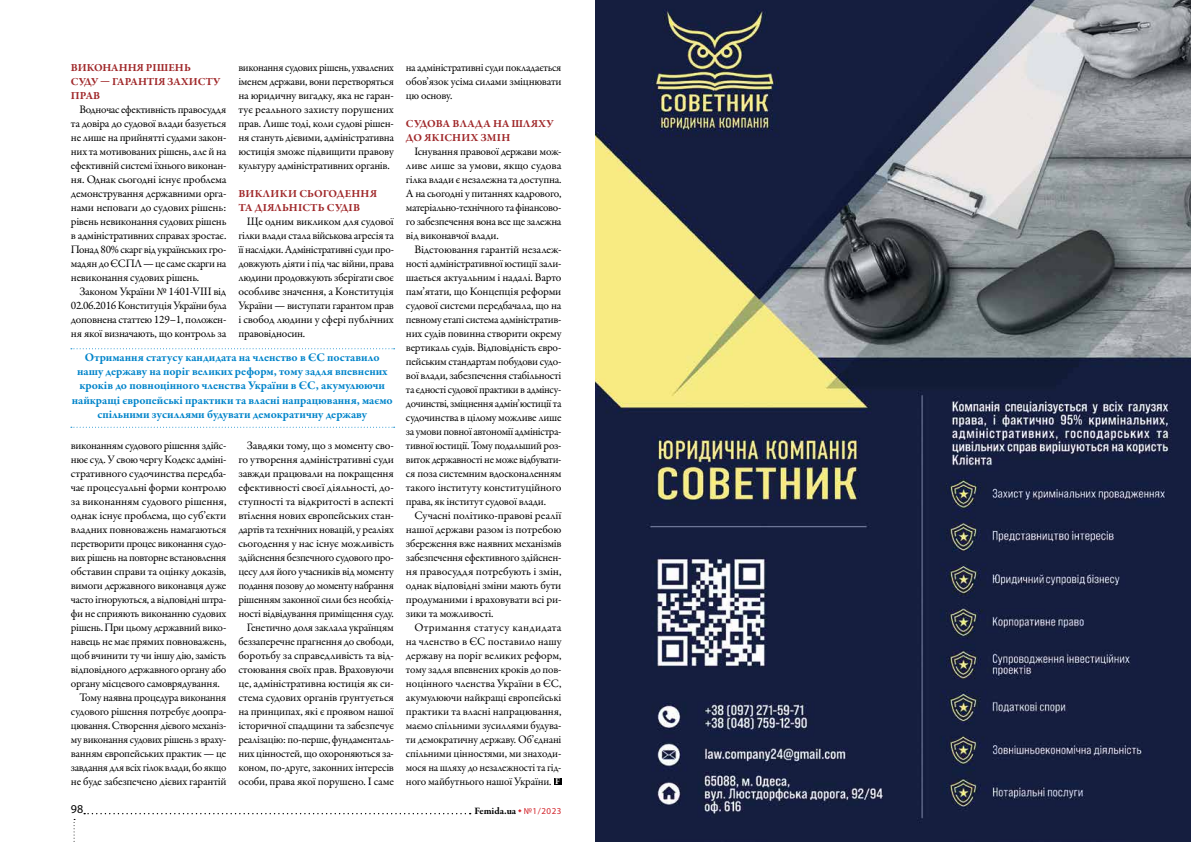
<style>
.page{position:relative;width:1191px;height:842px;background:#fff}
.page>*{position:absolute;margin:0;border:0;box-sizing:border-box;transform-origin:0 0}
.t1{font:700 12px/14.4px "Garamond Premr Pro";color:#0084ca;text-align:center}
.t2{font:12px "Myriad Pro";color:#000}
.t3{font:11.5px/14px "Garamond Premr Pro";letter-spacing:-.02em;color:#000;text-align:justify}
.t4{font:11.5px "Garamond Premr Pro";letter-spacing:-.02em;color:#000;scale:.96 1}
.t5{font:700 11px/14px "Garamond Premr Pro";letter-spacing:.005em;color:#a0282a}
.t6{font:700 10px "Garamond Premr Pro";letter-spacing:-.01em;color:#000}
.s1{font-weight:700;font-size:9px;color:#fff}
.s2{font-family:"Myriad Pro";font-weight:400;font-size:9px;color:#d2232a}
</style>
<div class="page">
<svg style="left:74px;top:819px;width:1px;height:23px"></svg>
<svg style="left:84px;top:813px;width:386px;height:1px"></svg>
<div style="left:554px;top:778px;width:7px;height:7px;background:#000"></div>
<svg style="left:71px;top:348px;width:324px;height:1px"></svg>
<svg style="left:71px;top:427px;width:324px;height:1px"></svg>
<img style="left:595px;top:0;width:596px;height:842px">
<p class="t5" style="left:71px;top:60px;width:151px">ВИКОНАННЯ РІШЕНЬ<br>СУДУ — ГАРАНТІЯ ЗАХИСТУ<br>ПРАВ</p>
<p class="t3" style="left:71px;top:102px;width:157px;text-indent:9px">Водночас ефективність правосуддя та довіра до судової влади базується не лише на прийнятті судами закон&shy;них та мотивованих рішень, але й на ефективній системі їхнього виконан&shy;ня. Однак сьогодні існує проблема демонстрування державними орга&shy;нами неповаги до судових рішень: рівень невиконання судових рішень в адміністративних справах зростає.<br>Понад 80% скарг від українських гро&shy;мадян до ЄСПЛ—це саме скарги на невиконання судових рішень.</p>
<p class="t3" style="left:71px;top:284px;width:157px;text-indent:9px">Законом України № 1401-VIII від 02.06.2016 Конституція України була доповнена статтею 129–1, положен&shy;ня якої визначають, що контроль за</p>
<p class="t3" style="left:238px;top:60px;width:157px">виконання судових рішень, ухвалених іменем держави, вони перетворяться на юридичну вигадку, яка не гаран&shy;тує реального захисту порушених прав. Лише тоді, коли судові рішен&shy;ня стануть дієвими, адміністративна юстиція зможе підвищити правову культуру адміністративних органів.</p>
<p class="t5" style="left:238px;top:186px;width:140px">ВИКЛИКИ СЬОГОДЕННЯ<br>ТА ДІЯЛЬНІСТЬ СУДІВ</p>
<p class="t3" style="left:238px;top:214px;width:157px;text-indent:9px">Ще одним викликом для судової гілки влади стала військова агресія та її наслідки. Адміністративні суди про&shy;довжують діяти і під час війни, права людини продовжують зберігати своє особливе значення, а Конституція України — виступати гарантом прав і свобод людини у сфері публічних правовідносин.</p>
<p class="t1" style="left:72px;top:350px;width:322px">Отримання статусу кандидата на членство в ЄС поставило нашу державу на поріг великих реформ, тому задля впевнених кроків до повноцінного членства України в ЄС, акумулюючи найкращі європейські практики та власні напрацювання, маємо спільними зусиллями будувати демократичну державу</p>
<p class="t3" style="left:71px;top:438px;width:157px">виконанням судового рішення здійс-</p>
<p class="t3" style="left:71px;top:452px;width:157px">нює суд. У свою чергу Кодекс адміні-</p>
<p class="t3" style="left:71px;top:466px;width:157px">стративного судочинства передба-</p>
<p class="t3" style="left:71px;top:480px;width:157px">чає процесуальні форми контролю</p>
<p class="t3" style="left:71px;top:494px;width:157px">за виконанням судового рішення,</p>
<p class="t3" style="left:71px;top:508px;width:157px">однак існує проблема, що суб’єкти</p>
<p class="t3" style="left:71px;top:522px;width:157px">владних повноважень намагаються</p>
<p class="t3" style="left:71px;top:536px;width:157px">перетворити процес виконання судо-</p>
<p class="t3" style="left:71px;top:550px;width:157px">вих рішень на повторне встановлення</p>
<p class="t3" style="left:71px;top:564px;width:157px">обставин справи та оцінку доказів,</p>
<p class="t3" style="left:71px;top:578px;width:157px">вимоги державного виконавця дуже</p>
<p class="t3" style="left:71px;top:592px;width:157px">часто ігноруються, а відповідні штра-</p>
<p class="t3" style="left:71px;top:606px;width:157px">фи не сприяють виконанню судових</p>
<p class="t3" style="left:71px;top:620px;width:157px">рішень. При цьому державний вико-</p>
<p class="t3" style="left:71px;top:634px;width:157px">навець не має прямих повноважень,</p>
<p class="t3" style="left:71px;top:648px;width:157px">щоб вчинити ту чи іншу дію, замість</p>
<p class="t3" style="left:71px;top:662px;width:157px">відповідного державного органу або</p>
<p class="t3" style="left:71px;top:676px;width:150px">органу місцевого самоврядування.</p>
<p class="t3" style="left:79px;top:690px;width:148px">Тому наявна процедура виконання</p>
<p class="t3" style="left:71px;top:704px;width:157px">судового рішення потребує доопра-</p>
<p class="t3" style="left:71px;top:718px;width:157px">цювання. Створення дієвого механіз-</p>
<p class="t3" style="left:71px;top:732px;width:157px">му виконання судових рішень з враху-</p>
<p class="t3" style="left:71px;top:746px;width:157px">ванням європейських практик — це</p>
<p class="t4" style="left:71px;top:760px;width:163px">завдання для всіх гілок влади, бо якщо</p>
<p class="t3" style="left:71px;top:774px;width:157px">не буде забезпечено дієвих гарантій</p>
<p class="t3" style="left:238px;top:438px;width:157px;text-align:right">Завдяки тому, що з моменту сво&shy;го утворення адміністративні суди завжди працювали на покращення ефективності своєї діяльності, до&shy;ступності та відкритості в аспекті втілення нових європейських стан&shy;дартів та технічних новацій, у реаліях сьогодення у нас існує можливість здійснення безпечного судового про&shy;цесу для його учасників від моменту подання позову до моменту набрання рішенням законної сили без необхід&shy;ності відвідування приміщення суду.<br>Генетично доля заклала українцям беззаперечне прагнення до свободи, боротьбу за справедливість та від&shy;стоювання своїх прав. Враховуючи це, адміністративна юстиція як си&shy;стема судових органів ґрунтується на принципах, які є проявом нашої історичної спадщини та забезпечує реалізацію: по-перше, фундаменталь&shy;них цінностей, що охороняються за&shy;коном, по-друге, законних інтересів особи, права якої порушено. І саме</p>
<p class="t3" style="left:406px;top:60px;width:157px">на адміністративні суди покладається обов’язок усіма силами зміцнювати цю основу.</p>
<p class="t5" style="left:406px;top:116px;width:149px">СУДОВА ВЛАДА НА ШЛЯХУ<br>ДО ЯКІСНИХ ЗМІН</p>
<p class="t3" style="left:406px;top:144px;width:157px;text-indent:9px">Існування правової держави мож&shy;ливе лише за умови, якщо судова гілка влади є незалежна та доступна.<br>А на сьогодні у питаннях кадрового, матеріально-технічного та фінансово&shy;го забезпечення вона все ще залежна від виконавчої влади.</p>
<p class="t3" style="left:406px;top:242px;width:157px;text-indent:9px">Відстоювання гарантій незалеж&shy;ності адміністративної юстиції зали&shy;шається актуальним і надалі. Варто пам’ятати, що Концепція реформи судової системи передбачала, що на певному етапі система адміністратив&shy;них судів повинна створити окрему вертикаль судів. Відповідність євро&shy;пейським стандартам побудови судо&shy;вої влади, забезпечення стабільності та єдності судової практики в адмінсу&shy;дочинстві, зміцнення адмін’юстиції та судочинства в цілому можливе лише за умови повної автономії адміністра&shy;тивної юстиції. Тому подальший роз&shy;виток державності не може відбувати&shy;ся поза системним вдосконаленням такого інституту конституційного права, як інститут судової влади.</p>
<p class="t3" style="left:406px;top:508px;width:157px;text-indent:9px">Сучасні політико-правові реалії нашої держави разом із потребою збереження вже наявних механізмів забезпечення ефективного здійснен&shy;ня правосуддя потребують і змін, однак відповідні зміни мають бути продуманими і враховувати всі ри&shy;зики та можливості.</p>
<p class="t3" style="left:406px;top:620px;width:157px;text-indent:9px">Отримання статусу кандидата на членство в ЄС поставило нашу державу на поріг великих реформ, тому задля впевнених кроків до пов&shy;ноцінного членства України в ЄС, акумулюючи найкращі європейські практики та власні напрацювання, маємо спільними зусиллями будува&shy;ти демократичну державу. Об’єднані спільними цінностями, ми знаходи&shy;мося на шляху до незалежності та гід&shy;ного майбутнього нашої України. <span class="s1">F</span></p>
<p class="t2" style="left:71px;top:802px;width:14px">98</p>
<p class="t6" style="left:474px;top:804px;width:88px">Femida.ua <span class="s2">№1/2023</span></p>
</div>
